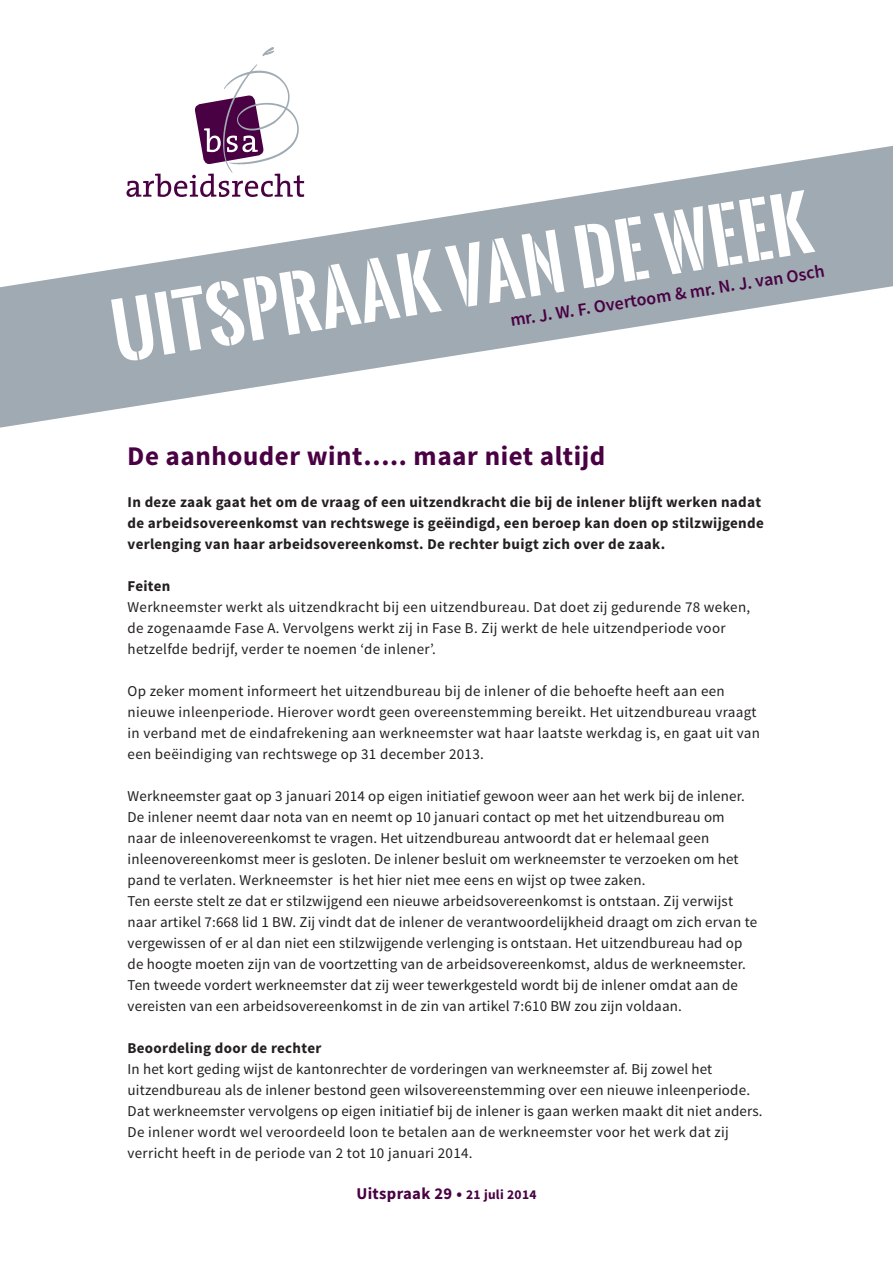
<style>
.page{position:relative;width:893px;height:1263px;background:#fff}
.page>*{position:absolute;margin:0;border:0;box-sizing:border-box;transform-origin:0 0}
.t1{font:700 72px "Oswald Stencil";color:#fff}
.t2{font:700 27px "Source Sans Pro";letter-spacing:.02em;color:#490143}
.t3{font:600 18px "Source Sans Pro";color:#490143}
.basistekst{font:700 16.5px "Source Sans Pro";letter-spacing:.02em;color:#490143}
.t4{font:15px/21px "Source Sans Pro";letter-spacing:.01em;color:#231f20}
.t5{font:700 15px/21px "Source Sans Pro";letter-spacing:.02em;color:#231f20}
.s1{font-size:13.5px}
</style>
<div class="page">
<svg style="left:195px;top:47px;width:104px;height:98px"></svg>
<svg style="left:0;top:145px;width:893px;height:283px;fill:#9faab2"></svg>
<h1 class="t1" style="left:104px;top:280px;width:708px;rotate:-9deg">UITSPRAAK VAN DE WEEK</h1>
<p class="t3" style="left:509px;top:309px;width:319px;rotate:-9deg">mr. J. W. F. Overtoom &amp; mr. N. J. van Osch</p>
<p class="t2" style="left:128px;top:438px;width:479px">De aanhouder wint….. maar niet altijd</p>
<p class="t5" style="left:128px;top:492px;width:638px">In deze zaak gaat het om de vraag of een uitzendkracht die bij de inlener blijft werken nadat de arbeidsovereenkomst van rechtswege is geëindigd, een beroep kan doen op stilzwijgende verlenging van haar arbeidsovereenkomst. De rechter buigt zich over de zaak.</p>
<p class="t5" style="left:128px;top:576px;width:44px">Feiten</p>
<p class="t4" style="left:128px;top:596px;width:624px">Werkneemster werkt als uitzendkracht bij een uitzendbureau. Dat doet zij gedurende 78 weken, de zogenaamde Fase A. Vervolgens werkt zij in Fase B. Zij werkt de hele uitzendperiode voor hetzelfde bedrijf, verder te noemen ‘de inlener’.</p>
<p class="t4" style="left:128px;top:680px;width:634px">Op zeker moment informeert het uitzendbureau bij de inlener of die behoefte heeft aan een nieuwe inleenperiode. Hierover wordt geen overeenstemming bereikt. Het uitzendbureau vraagt in verband met de eindafrekening aan werkneemster wat haar laatste werkdag is, en gaat uit van een beëindiging van rechtswege op 31 december 2013.</p>
<p class="t4" style="left:128px;top:785px;width:619px">Werkneemster gaat op 3 januari 2014 op eigen initiatief gewoon weer aan het werk bij de inlener.<br>De inlener neemt daar nota van en neemt op 10 januari contact op met het uitzendbureau om naar de inleenovereenkomst te vragen. Het uitzendbureau antwoordt dat er helemaal geen inleenovereenkomst meer is gesloten. De inlener besluit om werkneemster te verzoeken om het pand te verlaten. Werkneemster is het hier niet mee eens en wijst op twee zaken.</p>
<p class="t4" style="left:128px;top:890px;width:631px">Ten eerste stelt ze dat er stilzwijgend een nieuwe arbeidsovereenkomst is ontstaan. Zij verwijst naar artikel 7:668 lid 1 BW. Zij vindt dat de inlener de verantwoordelijkheid draagt om zich ervan te vergewissen of er al dan niet een stilzwijgende verlenging is ontstaan. Het uitzendbureau had op de hoogte moeten zijn van de voortzetting van de arbeidsovereenkomst, aldus de werkneemster.<br>Ten tweede vordert werkneemster dat zij weer tewerkgesteld wordt bij de inlener omdat aan de vereisten van een arbeidsovereenkomst in de zin van artikel 7:610 BW zou zijn voldaan.</p>
<p class="t5" style="left:128px;top:1038px;width:195px">Beoordeling door de rechter</p>
<p class="t4" style="left:128px;top:1058px;width:637px">In het kort geding wijst de kantonrechter de vorderingen van werkneemster af. Bij zowel het uitzendbureau als de inlener bestond geen wilsovereenstemming over een nieuwe inleenperiode.<br>Dat werkneemster vervolgens op eigen initiatief bij de inlener is gaan werken maakt dit niet anders.</p>
<p class="t4" style="left:128px;top:1121px;width:603px">De inlener wordt wel veroordeeld loon te betalen aan de werkneemster voor het werk dat zij verricht heeft in de periode van 2 tot 10 januari 2014.</p>
<p class="basistekst" style="left:356px;top:1183px;width:182px">Uitspraak 29 • <span class="s1">21 juli 2014</span></p>
</div>
